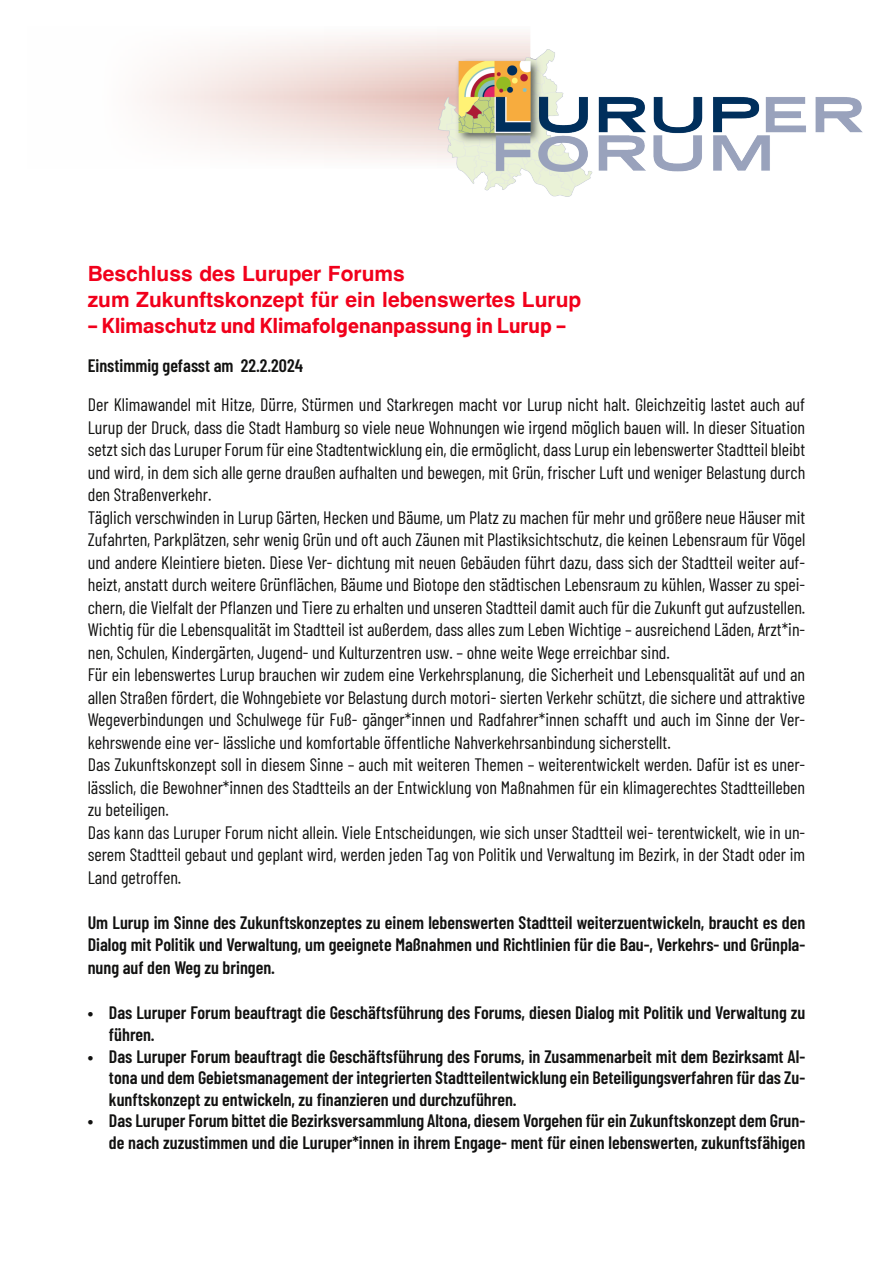
<style>
.page{position:relative;width:893px;height:1263px;background:#fff}
.page>*{position:absolute;margin:0;border:0;box-sizing:border-box;transform-origin:0 0}
.t1{font:700 21px "Helvetica";color:#f1001b}
.t2{font:700 21px "Barlow";color:#f1001b}
.t3{font:18px "Barlow Condensed";color:#121211}
.t4{font:600 18px "Barlow Condensed";color:#121211}
</style>
<div class="page">
<img style="left:144px;top:35px;width:718px;height:162px">
<p class="t1" style="left:88px;top:265px;width:319px">Beschluss des Luruper Forums</p>
<p class="t1" style="left:88px;top:292px;width:495px">zum Zukunftskonzept für ein lebenswertes Lurup</p>
<p class="t2" style="left:88px;top:312px;width:480px">– Klimaschutz und Klimafolgenanpassung in Lurup –</p>
<p class="t4" style="left:88px;top:354px;width:217px">Einstimmig gefasst am 22.2.2024</p>
<p class="t3" style="left:88px;top:393px;width:719px">Der Klimawandel mit Hitze, Dürre, Stürmen und Starkregen macht vor Lurup nicht halt. Gleichzeitig lastet auch auf</p>
<p class="t3" style="left:88px;top:416px;width:719px">Lurup der Druck, dass die Stadt Hamburg so viele neue Wohnungen wie irgend möglich bauen will. In dieser Situation</p>
<p class="t3" style="left:88px;top:438px;width:719px">setzt sich das Luruper Forum für eine Stadtentwicklung ein, die ermöglicht, dass Lurup ein lebenswerter Stadtteil bleibt</p>
<p class="t3" style="left:88px;top:461px;width:719px">und wird, in dem sich alle gerne draußen aufhalten und bewegen, mit Grün, frischer Luft und weniger Belastung durch</p>
<p class="t3" style="left:88px;top:483px;width:125px">den Straßenverkehr.</p>
<p class="t3" style="left:88px;top:506px;width:20px">Tä</p>
<p class="t3" style="left:102px;top:506px;width:194px">glich verschwinden in Lurup Gä</p>
<p class="t3" style="left:292px;top:506px;width:126px">rten, Hecken und Bä</p>
<p class="t3" style="left:413px;top:506px;width:346px">ume, um Platz zu machen für mehr und größere neue Hä</p>
<p class="t3" style="left:755px;top:506px;width:52px">user mit</p>
<p class="t3" style="left:88px;top:528px;width:117px">Zufahrten, Parkplä</p>
<p class="t3" style="left:200px;top:528px;width:234px">tzen, sehr wenig Grün und oft auch Zä</p>
<p class="t3" style="left:430px;top:528px;width:377px">unen mit Plastiksichtschutz, die keinen Lebensraum für Vögel</p>
<p class="t3" style="left:88px;top:551px;width:408px">und andere Kleintiere bieten. Diese Ver- dichtung mit neuen Gebä</p>
<p class="t3" style="left:491px;top:551px;width:316px">uden führt dazu, dass sich der Stadtteil weiter auf-</p>
<p class="t3" style="left:88px;top:573px;width:221px">heizt, anstatt durch weitere Grünflä</p>
<p class="t3" style="left:304px;top:573px;width:57px">chen, Bä</p>
<p class="t3" style="left:356px;top:573px;width:157px">ume und Biotope den stä</p>
<p class="t3" style="left:508px;top:573px;width:299px">dtischen Lebensraum zu kühlen, Wasser zu spei-</p>
<p class="t3" style="left:88px;top:596px;width:719px">chern, die Vielfalt der Pflanzen und Tiere zu erhalten und unseren Stadtteil damit auch für die Zukunft gut aufzustellen.</p>
<p class="t3" style="left:88px;top:618px;width:183px">Wichtig für die Lebensqualitä</p>
<p class="t3" style="left:266px;top:618px;width:467px">t im Stadtteil ist außerdem, dass alles zum Leben Wichtige – ausreichend Lä</p>
<p class="t3" style="left:729px;top:618px;width:78px">den, Arzt*in-</p>
<p class="t3" style="left:764px;top:622px;width:6px">̈</p>
<p class="t3" style="left:88px;top:641px;width:143px">nen, Schulen, Kindergä</p>
<p class="t3" style="left:226px;top:641px;width:445px">rten, Jugend- und Kulturzentren usw. – ohne weite Wege erreichbar sind.</p>
<p class="t3" style="left:88px;top:663px;width:647px">Für ein lebenswertes Lurup brauchen wir zudem eine Verkehrsplanung, die Sicherheit und Lebensqualitä</p>
<p class="t3" style="left:730px;top:663px;width:76px">t auf und an</p>
<p class="t3" style="left:88px;top:686px;width:719px">allen Straßen fördert, die Wohngebiete vor Belastung durch motori- sierten Verkehr schützt, die sichere und attraktive</p>
<p class="t3" style="left:88px;top:708px;width:294px">Wegeverbindungen und Schulwege für Fuß- gä</p>
<p class="t3" style="left:377px;top:708px;width:430px">nger*innen und Radfahrer*innen schafft und auch im Sinne der Ver-</p>
<p class="t3" style="left:88px;top:731px;width:151px">kehrswende eine ver- lä</p>
<p class="t3" style="left:234px;top:731px;width:439px">ssliche und komfortable öffentliche Nahverkehrsanbindung sicherstellt.</p>
<p class="t3" style="left:88px;top:753px;width:719px">Das Zukunftskonzept soll in diesem Sinne – auch mit weiteren Themen – weiterentwickelt werden. Dafür ist es uner-</p>
<p class="t3" style="left:88px;top:776px;width:16px">lä</p>
<p class="t3" style="left:98px;top:776px;width:708px">sslich, die Bewohner*innen des Stadtteils an der Entwicklung von Maßnahmen für ein klimagerechtes Stadtteilleben</p>
<p class="t3" style="left:88px;top:798px;width:83px">zu beteiligen.</p>
<p class="t3" style="left:88px;top:821px;width:719px">Das kann das Luruper Forum nicht allein. Viele Entscheidungen, wie sich unser Stadtteil wei- terentwickelt, wie in un-</p>
<p class="t3" style="left:88px;top:843px;width:719px">serem Stadtteil gebaut und geplant wird, werden jeden Tag von Politik und Verwaltung im Bezirk, in der Stadt oder im</p>
<p class="t3" style="left:88px;top:866px;width:95px">Land getroffen.</p>
<p class="t4" style="left:88px;top:911px;width:719px">Um Lurup im Sinne des Zukunftskonzeptes zu einem lebenswerten Stadtteil weiterzuentwickeln, braucht es den</p>
<p class="t4" style="left:88px;top:933px;width:719px">Dialog mit Politik und Verwaltung, um geeignete Maßnahmen und Richtlinien für die Bau-, Verkehrs- und Grünpla-</p>
<p class="t4" style="left:88px;top:956px;width:189px">nung auf den Weg zu bringen.</p>
<p class="t4" style="left:88px;top:1001px;width:294px">• Das Luruper Forum beauftragt die Geschä</p>
<p class="t4" style="left:376px;top:1001px;width:431px">ftsführung des Forums, diesen Dialog mit Politik und Verwaltung zu</p>
<p class="t4" style="left:109px;top:1023px;width:47px">führen.</p>
<p class="t4" style="left:88px;top:1044px;width:294px">• Das Luruper Forum beauftragt die Geschä</p>
<p class="t4" style="left:376px;top:1044px;width:431px">ftsführung des Forums, in Zusammenarbeit mit dem Bezirksamt Al-</p>
<p class="t4" style="left:109px;top:1066px;width:698px">tona und dem Gebietsmanagement der integrierten Stadtteilentwicklung ein Beteiligungsverfahren für das Zu-</p>
<p class="t4" style="left:109px;top:1088px;width:409px">kunftskonzept zu entwickeln, zu finanzieren und durchzuführen.</p>
<p class="t4" style="left:88px;top:1109px;width:719px">• Das Luruper Forum bittet die Bezirksversammlung Altona, diesem Vorgehen für ein Zukunftskonzept dem Grun-</p>
<p class="t4" style="left:109px;top:1131px;width:667px">de nach zuzustimmen und die Luruper*innen in ihrem Engage- ment für einen lebenswerten, zukunftsfä</p>
<p class="t4" style="left:770px;top:1131px;width:37px">higen</p>
</div>
